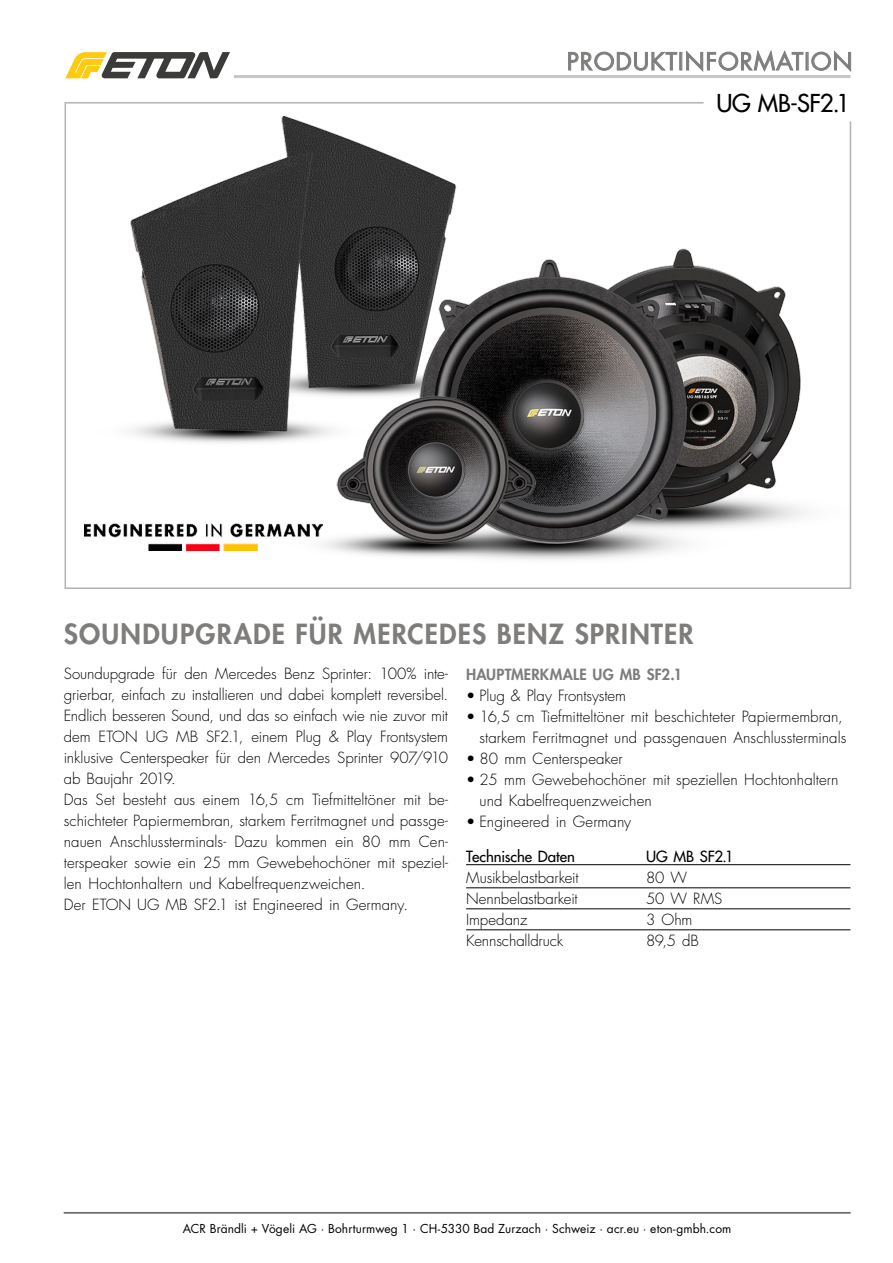
<style>
.page{position:relative;width:893px;height:1263px;background:#fff}
.page>*{position:absolute;margin:0;border:0;box-sizing:border-box;transform-origin:0 0}
.t1{font:800 27px "Futura";letter-spacing:.045em;color:#7e7d7c}
.t2{font:24px "Futura";letter-spacing:-.015em;color:#000}
.t3{font:23.4px "Futura Std";letter-spacing:.04em;color:#7e7d7c}
.t4{font:300 15px/21px "Futura";color:#000}
.t5{font:15px "Futura";color:#000}
.t6{font:800 15px "Futura";letter-spacing:.01em;color:#7e7d7c}
.t7{font:12px "Futura";letter-spacing:.01em;color:#000}
</style>
<div class="page">
<hr style="left:64px;top:1212px;width:786px;height:1px;background:#6f6f6e">
<hr style="left:466px;top:864px;width:384px;height:1px;background:#000">
<hr style="left:466px;top:887px;width:384px;height:1px;background:#000">
<hr style="left:466px;top:908px;width:384px;height:1px;background:#000">
<hr style="left:466px;top:929px;width:384px;height:1px;background:#000">
<img style="left:64px;top:50px;width:788px;height:539px">
<h3 class="t3" style="left:567px;top:46px;width:287px">PRODUKTINFORMATION</h3>
<h2 class="t2" style="left:716px;top:88px;width:136px">UG MB-SF2.1</h2>
<h1 class="t1" style="left:64px;top:616px;width:631px">SOUNDUPGRADE FÜR MERCEDES BENZ SPRINTER</h1>
<p class="t4" style="left:64px;top:663px;width:386px">Soundupgrade für den Mercedes Benz Sprinter: 100% inte&shy;grierbar, einfach zu installieren und dabei komplett reversibel.<br>Endlich besseren Sound, und das so einfach wie nie zuvor mit dem ETON UG MB SF2.1, einem Plug &amp; Play Frontsystem inklusive Centerspeaker für den Mercedes Sprinter 907/910 ab Baujahr 2019.<br>Das Set besteht aus einem 16,5 cm Tiefmitteltöner mit be&shy;schichteter Papiermembran, starkem Ferritmagnet und passge&shy;nauen Anschlussterminals- Dazu kommen ein 80 mm Cen&shy;terspeaker sowie ein 25 mm Gewebehochöner mit speziel&shy;len Hochtonhaltern und Kabelfrequenzweichen.<br>Der ETON UG MB SF2.1 ist Engineered in Germany.</p>
<p class="t6" style="left:466px;top:664px;width:218px">HAUPTMERKMALE UG MB SF2.1</p>
<p class="t4" style="left:466px;top:685px;width:161px">• Plug &amp; Play Frontsystem</p>
<p class="t4" style="left:466px;top:706px;width:382px;text-align:right">• 16,5 cm Tiefmitteltöner mit beschichteter Papiermembran, starkem Ferritmagnet und passgenauen Anschlussterminals</p>
<p class="t4" style="left:466px;top:748px;width:158px">• 80 mm Centerspeaker</p>
<p class="t4" style="left:480px;top:769px;width:360px;text-indent:-14px">• 25 mm Gewebehochöner mit speziellen Hochtonhaltern und Kabelfrequenzweichen</p>
<p class="t4" style="left:466px;top:811px;width:167px">• Engineered in Germany</p>
<p class="t5" style="left:466px;top:847px;width:110px">Technische Daten</p>
<p class="t5" style="left:646px;top:847px;width:89px">UG MB SF2.1</p>
<p class="t4" style="left:466px;top:867px;width:114px">Musikbelastbarkeit</p>
<p class="t4" style="left:646px;top:867px;width:43px">80 W</p>
<p class="t4" style="left:466px;top:888px;width:113px">Nennbelastbarkeit</p>
<p class="t4" style="left:646px;top:888px;width:78px">50 W RMS</p>
<p class="t4" style="left:466px;top:909px;width:63px">Impedanz</p>
<p class="t4" style="left:646px;top:909px;width:48px">3 Ohm</p>
<p class="t4" style="left:466px;top:930px;width:99px">Kennschalldruck</p>
<p class="t4" style="left:646px;top:930px;width:54px">89,5 dB</p>
<p class="t7" style="left:183px;top:1220px;width:550px">ACR Brändli + Vögeli AG ∙ Bohrturmweg 1 ∙ CH-5330 Bad Zurzach ∙ Schweiz · acr.eu · eton-gmbh.com</p>
</div>
